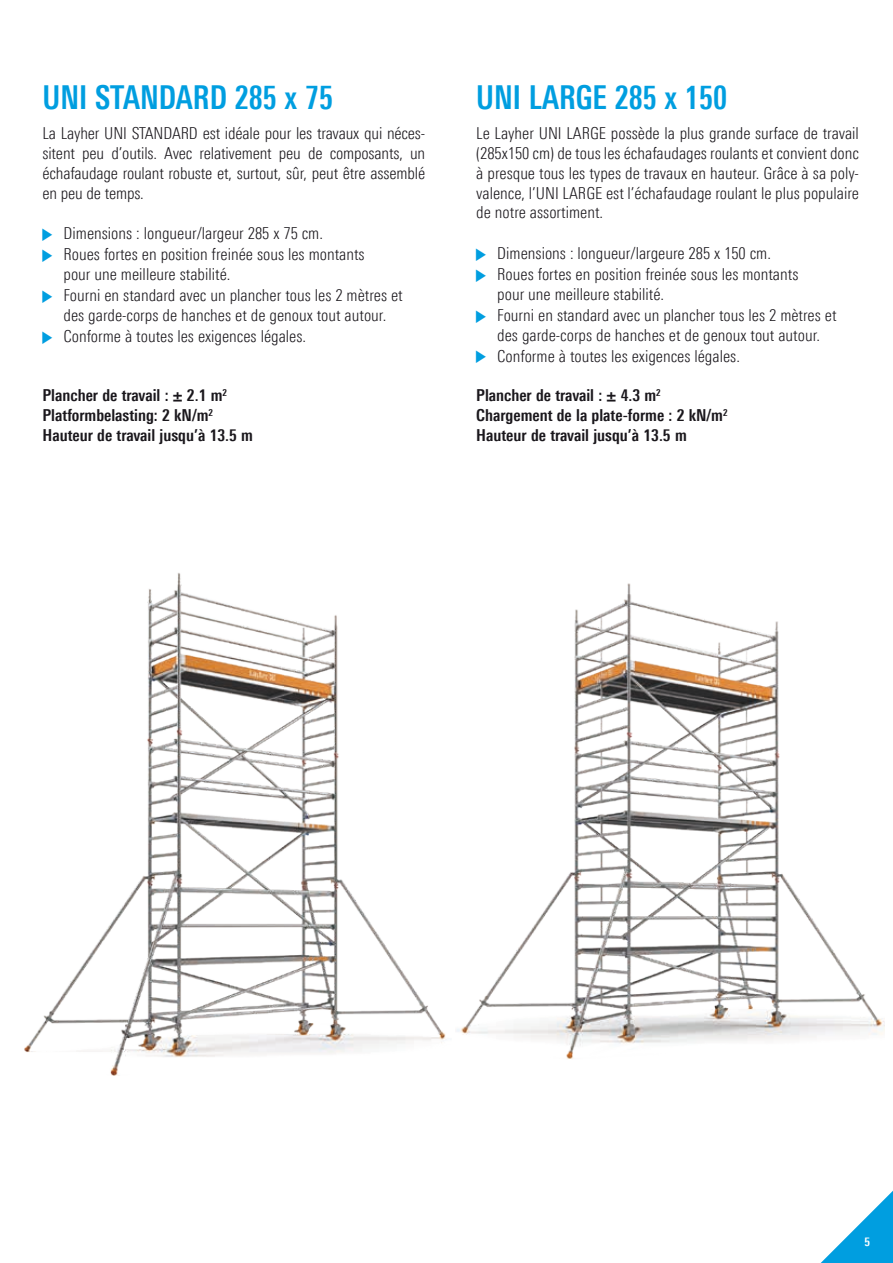
<style>
.page{position:relative;width:893px;height:1263px;background:#fff}
.page>*{position:absolute;margin:0;border:0;box-sizing:border-box;transform-origin:0 0}
.t1{font:700 33px "Linotype Univers 620 Cn";color:#009ee0;scale:.9 1}
.t2{font:300 16.5px/20.5px "Linotype Univers 320 Cn";color:#1a171c;text-align:justify}
.t3{font:700 16.5px/19.8px "Linotype Univers 620 Cn";color:#1a171c}
.t4{font:700 12px "Linotype Univers 620 Cn";color:#fff}
</style>
<div class="page">
<svg style="left:821px;top:1191px;width:72px;height:72px"></svg>
<img style="left:457px;top:583px;width:427px;height:476px">
<img style="left:24px;top:573px;width:422px;height:503px">
<h1 class="t1" style="left:43px;top:78px;width:324px">UNI STANDARD 285 x 75</h1>
<p class="t2" style="left:43px;top:123px;width:384px;line-height:19.8px">La Layher UNI STANDARD est idéale pour les travaux qui néces&shy;sitent peu d’outils. Avec relativement peu de composants, un échafaudage roulant robuste et, surtout, sûr, peut être assemblé en peu de temps.</p>
<p class="t2" style="left:64px;top:223px;width:341px;text-align:left">Dimensions : longueur/largeur 285 x 75 cm.<br>Roues fortes en position freinée sous les montants<br>pour une meilleure stabilité.<br>Fourni en standard avec un plancher tous les 2 mètres et des garde-corps de hanches et de genoux tout autour.<br>Conforme à toutes les exigences légales.</p>
<p class="t3" style="left:43px;top:386px;width:212px">Plancher de travail : ± 2.1 m<sup>2<br></sup>Platformbelasting: 2 kN/m<sup>2<br></sup>Hauteur de travail jusqu’à 13.5 m</p>
<h1 class="t1" style="left:476px;top:78px;width:280px">UNI LARGE 285 x 150</h1>
<p class="t2" style="left:476px;top:123px;width:384px;line-height:19.8px">Le Layher UNI LARGE possède la plus grande surface de travail (285x150 cm) de tous les échafaudages roulants et convient donc à presque tous les types de travaux en hauteur. Grâce à sa poly&shy;valence, l’UNI LARGE est l’échafaudage roulant le plus populaire de notre assortiment.</p>
<p class="t2" style="left:497px;top:243px;width:341px;text-align:left">Dimensions : longueur/largeure 285 x 150 cm.<br>Roues fortes en position freinée sous les montants<br>pour une meilleure stabilité.<br>Fourni en standard avec un plancher tous les 2 mètres et des garde-corps de hanches et de genoux tout autour.<br>Conforme à toutes les exigences légales.</p>
<p class="t3" style="left:476px;top:386px;width:253px">Plancher de travail : ± 4.3 m<sup>2<br></sup>Chargement de la plate-forme : 2 kN/m<sup>2<br></sup>Hauteur de travail jusqu’à 13.5 m</p>
<p class="t4" style="left:865px;top:1235px;width:7px">5</p>
</div>
